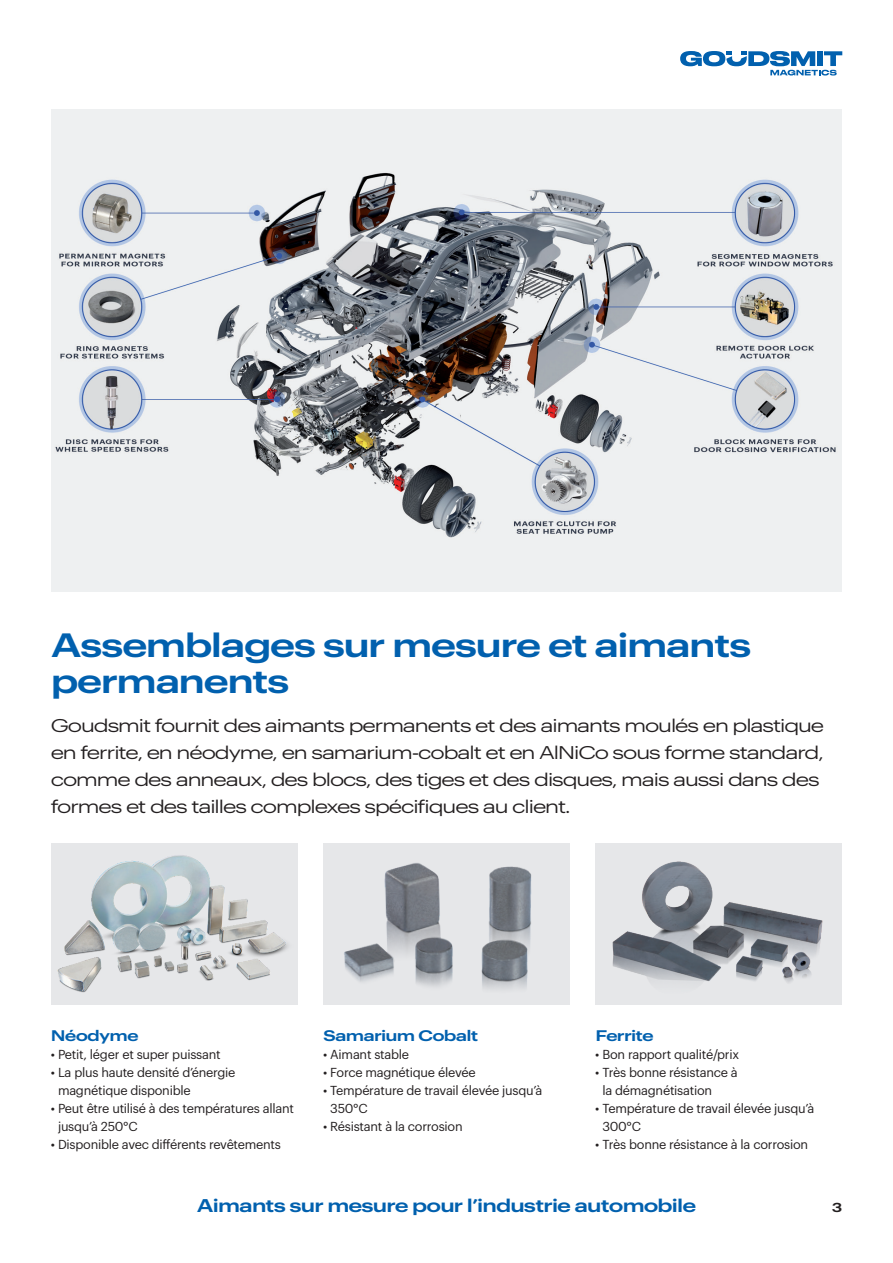
<style>
.page{position:relative;width:893px;height:1263px;background:#fff}
.page>*{position:absolute;margin:0;border:0;box-sizing:border-box;transform-origin:0 0}
.t1{font:600 33px/36px "Graphik Wide";letter-spacing:-.01em;color:#0160ae}
.t2{font:18px/27px "Graphik Wide";letter-spacing:-.02em;color:#231f20}
.t3{font:600 18px "Graphik Wide";letter-spacing:-.01em;color:#0160ae}
.t4{font:600 15px "Graphik Wide";letter-spacing:-.01em;color:#0160ae}
.t5{font:12.75px/18px "Graphik LC";letter-spacing:-.02em;color:#231f20}
.t6{font:600 12.75px "Graphik Wide";color:#231f20}
</style>
<div class="page">
<div style="left:596px;top:843px;width:246px;height:162px;background:#e6e7e9"></div>
<img style="left:612px;top:861px;width:211px;height:122px">
<img style="left:51px;top:843px;width:243px;height:162px">
<img style="left:324px;top:843px;width:246px;height:162px">
<svg style="left:680px;top:51px;width:162px;height:25px"></svg>
<img style="left:51px;top:110px;width:791px;height:481px">
<p class="t1" style="left:51px;top:624px;width:701px">Assemblages sur mesure et aimants permanents</p>
<p class="t2" style="left:51px;top:710px;width:774px">Goudsmit fournit des aimants permanents et des aimants moulés en plastique en ferrite, en néodyme, en samarium-cobalt et en AlNiCo sous forme standard, comme des anneaux, des blocs, des tiges et des disques, mais aussi dans des formes et des tailles complexes spécifiques au client.</p>
<p class="t4" style="left:51px;top:1024px;width:89px">Néodyme</p>
<p class="t4" style="left:324px;top:1024px;width:156px">Samarium Cobalt</p>
<p class="t4" style="left:596px;top:1024px;width:59px">Ferrite</p>
<p class="t5" style="left:51px;top:1044px;width:171px">• Petit, léger et super puissant</p>
<p class="t5" style="left:58px;top:1062px;width:179px;text-indent:-7px">• La plus haute densité d’énergie magnétique disponible</p>
<p class="t5" style="left:58px;top:1098px;width:238px;text-indent:-7px">• Peut être utilisé à des températures allant jusqu’à 250°C</p>
<p class="t5" style="left:51px;top:1134px;width:232px">• Disponible avec différents revêtements</p>
<p class="t5" style="left:323px;top:1044px;width:87px">• Aimant stable</p>
<p class="t5" style="left:323px;top:1062px;width:154px">• Force magnétique élevée</p>
<p class="t5" style="left:330px;top:1080px;width:213px;text-indent:-7px">• Température de travail élevée jusqu’à<br>350°C</p>
<p class="t5" style="left:323px;top:1116px;width:141px">• Résistant à la corrosion</p>
<p class="t5" style="left:595px;top:1044px;width:145px">• Bon rapport qualité/prix</p>
<p class="t5" style="left:602px;top:1062px;width:137px;text-indent:-7px">• Très bonne résistance à la démagnétisation</p>
<p class="t5" style="left:602px;top:1098px;width:213px;text-indent:-7px">• Température de travail élevée jusqu’à<br>300°C</p>
<p class="t5" style="left:595px;top:1134px;width:214px">• Très bonne résistance à la corrosion</p>
<p class="t3" style="left:197px;top:1191px;width:500px">Aimants sur mesure pour l’industrie automobile</p>
<p class="t6" style="left:832px;top:1197px;width:11px">3</p>
</div>
